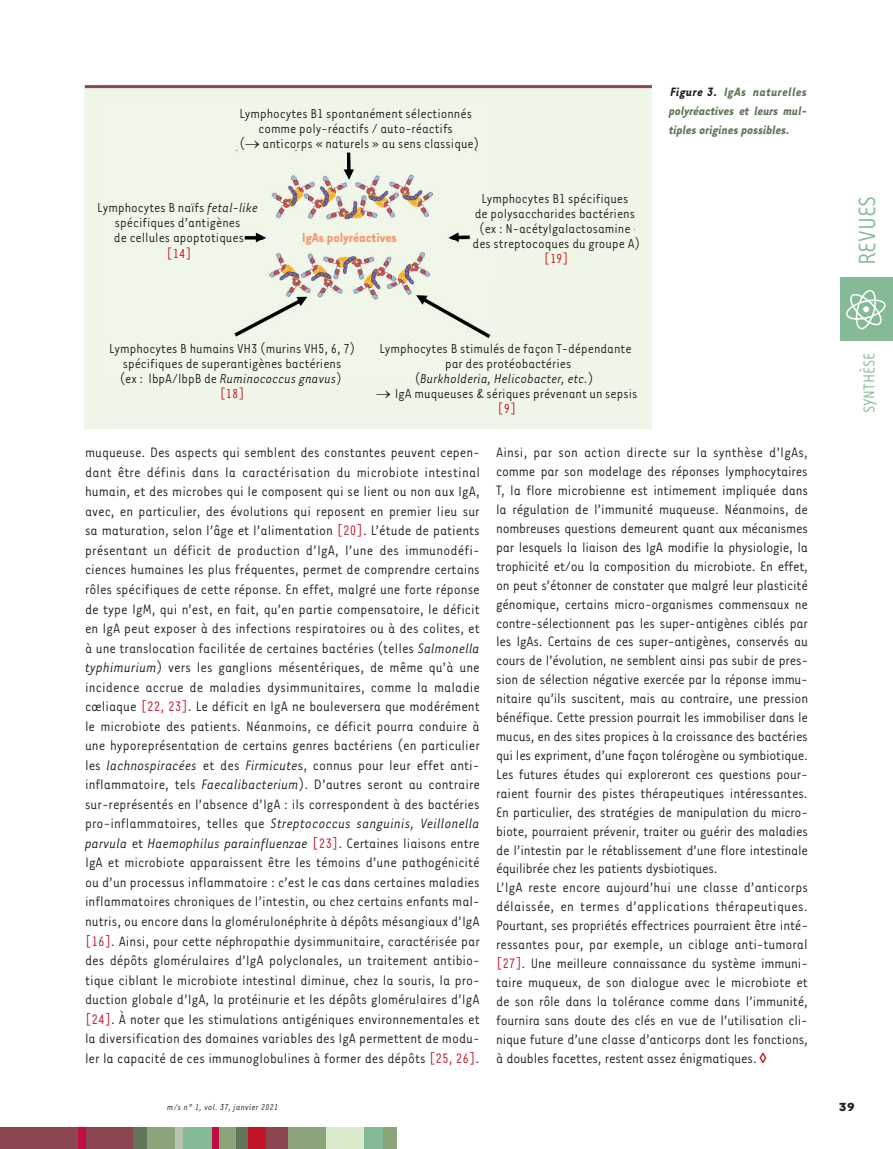
<style>
.page{position:relative;width:893px;height:1149px;background:#fff}
.page>*{position:absolute;margin:0;border:0;box-sizing:border-box;transform-origin:0 0}
.t1{font:27px "Tarzana Narrow";color:#84ba95}
.t2{font:18px "Tarzana Narrow";color:#84ba95}
.t3{font:15.75px/18.9px "Tarzana Narrow";letter-spacing:-.01em;color:#231f20}
.t4{font:15px/15px "Tarzana Narrow";color:#231f20;text-align:center}
.t5{font:700 15px "Tarzana Narrow";color:#f7966b}
.t6{font:15px "Tarzana Narrow";color:#c4121a}
.t7{font:italic 700 13.95px/18.9px "Tarzana Narrow";color:#5f7659;text-align:justify}
.t8{font:700 13.5px "Tarzana Wide";color:#231f20}
.t9{font:italic 9.75px "Tarzana Narrow";letter-spacing:.025em;color:#231f20}
.s1{font-style:italic}
.s2{color:#231f20}
.s3{color:#c4121a}
.s4{color:#c11527}
</style>
<div class="page">
<div style="left:840px;top:276px;width:53px;height:64px;background:#84ba95"></div>
<svg style="left:846px;top:290px;width:40px;height:39px"></svg>
<div style="left:0;top:1127px;width:134px;height:21px;background:#8d454f"></div>
<div style="left:235px;top:1127px;width:13px;height:21px;background:#5f7659"></div>
<div style="left:78px;top:1127px;width:7px;height:21px;background:#c10d45"></div>
<div style="left:133px;top:1127px;width:22px;height:21px;background:#5f7659"></div>
<div style="left:147px;top:1127px;width:29px;height:21px;background:#8ba479"></div>
<div style="left:175px;top:1127px;width:8px;height:21px;background:#b6c4ad"></div>
<div style="left:183px;top:1127px;width:30px;height:21px;background:#84ba95"></div>
<div style="left:217px;top:1127px;width:19px;height:21px;background:#8ba479"></div>
<div style="left:213px;top:1127px;width:6px;height:21px;background:#c10d45"></div>
<div style="left:248px;top:1127px;width:27px;height:21px;background:#c11527"></div>
<div style="left:287px;top:1127px;width:39px;height:21px;background:#8ba479"></div>
<div style="left:267px;top:1127px;width:21px;height:21px;background:#8d454f"></div>
<div style="left:326px;top:1127px;width:38px;height:21px;background:#daebcb"></div>
<div style="left:364px;top:1127px;width:20px;height:21px;background:#84ba95"></div>
<div style="left:383px;top:1127px;width:14px;height:21px;background:#8ba479"></div>
<div style="left:85px;top:85px;width:567px;height:343px;background:#eff6e8"></div>
<img style="left:234px;top:150px;width:401px;height:188px">
<hr style="left:85px;top:85px;width:567px;height:3px;background:#8d454f">
<p class="t4" style="left:239px;top:106px;width:241px">Lymphocytes B1 spontanément sélectionnés comme poly-réactifs / auto-réactifs<br>(→ anticorps « naturels » au sens classique)</p>
<p class="t4" style="left:97px;top:200px;width:162px">Lymphocytes B naïfs <span class="s1">fetal-like </span>spécifiques d’antigènes<br>de cellules apoptotiques</p>
<p class="t6" style="left:167px;top:244px;width:26px">[14]</p>
<p class="t5" style="left:302px;top:228px;width:97px">IgAs polyréactives</p>
<p class="t4" style="left:473px;top:190px;width:169px">Lymphocytes B1 spécifiques<br>de polysaccharides bactériens (ex : N-acétylgalactosamine des streptocoques du groupe A)</p>
<p class="t6" style="left:544px;top:249px;width:26px">[19]</p>
<p class="t7" style="left:669px;top:82px;width:140px"><span class="s2">Figure 3.</span> IgAs naturelles polyréactives et leurs mul&shy;tiples origines possibles.</p>
<p class="t4" style="left:109px;top:340px;width:248px">Lymphocytes B humains VH3 (murins VH5, 6, 7) spécifiques de superantigènes bactériens<br>(ex : lbpA/lbpB de <span class="s1">Ruminococcus gnavus</span>) <span class="s3">[18]</span></p>
<p class="t4" style="left:379px;top:340px;width:254px">Lymphocytes B stimulés de façon T-dépendante par des protéobactéries<br>(<span class="s1">Burkholderia, Helicobacter, etc.</span>)</p>
<p class="t4" style="left:376px;top:385px;width:263px">→ IgA muqueuses &amp; sériques prévenant un sepsis <span class="s3">[9]</span></p>
<p class="t3" style="left:85px;top:442px;width:397px;line-height:19.5px;text-align:justify">muqueuse. Des aspec ts qui semblent des constantes peuvent cepen&shy;dant être définis dans la caractérisation du microbiote intestinal humain, et des microbes qui le composent qui se lient ou non aux IgA, avec, en particulier, des évolutions qui reposent en premier lieu sur sa maturation, selon l’âge et l’alimentation <span class="s4">[20]</span>. L’étude de patients présentant un déficit de production d’IgA, l’une des immunodéfi&shy;ciences humaines les plus fréquentes, permet de comprendre certains rôles spécifiques de cette réponse. En effet, malgré une forte réponse de type IgM, qui n’est, en fait, qu’en partie compensatoire, le déficit en IgA peut exposer à des infections respiratoires ou à des colites, et à une translocation facilitée de certaines bactéries (telles <span class="s1">Salmonella typhimurium</span>) vers les ganglions mésentériques, de même qu’à une incidence accrue de maladies dysimmunitaires, comme la maladie cœliaque <span class="s4">[22, 23]</span>. Le déficit en IgA ne bouleversera que modérément le microbiote des patients. Néanmoins, ce déficit pourra conduire à une hyporeprésentation de certains genres bactériens (en particulier les <span class="s1">lachnospiracées</span> et des <span class="s1">Firmicute</span>s, connus pour leur effet anti&shy;inflammatoire, tels <span class="s1">Faecalibacterium</span>). D’autres seront au contraire sur-représentés en l’absence d’IgA : ils correspondent à des bactéries pro-inflammatoires, telles que <span class="s1">Streptococcus sanguinis, Veillonella parvula</span> et <span class="s1">Haemophilus parainfluenzae</span> <span class="s4">[23]</span>. Certaines liaisons entre IgA et microbiote apparaissent être les témoins d’une pathogénicité ou d’un processus inflammatoire : c’est le cas dans certaines maladies inflammatoires chroniques de l’intestin, ou chez certains enfants mal&shy;nutris, ou encore dans la glomérulonéphrite à dépôts mésangiaux d’IgA <span class="s4">[16]</span>. Ainsi, pour cette néphropathie dysimmunitaire, caractérisée par des dépôts glomérulaires d’IgA polyclonales, un traitement antibio&shy;tique ciblant le microbiote intestinal diminue, chez la souris, la pro&shy;duction globale d’IgA, la protéinurie et les dépôts glomérulaires d’IgA <span class="s4">[24]</span>. À noter que les stimulations antigéniques environnementales et la diversification des domaines variables des IgA permettent de modu&shy;ler la capacité de ces immunoglobulines à former des dépôts <span class="s4">[25, 26]</span>.</p>
<p class="t3" style="left:496px;top:442px;width:314px">Ainsi, par son action directe sur la synthèse d’IgAs, comme par son modelage des réponses lymphocytaires T, la flore microbienne est intimement impliquée dans la régulation de l’immunité muqueuse. Néanmoins, de nombreuses questions demeurent quant aux mécanismes par lesquels la liaison des IgA modifie la physiologie, la trophicité et/ou la composition du microbiote. En effet, on peut s’étonner de constater que malgré leur plasticité gé nomique, certains micro-organismes commensaux ne contre-sélectionnent pas les super-antigènes ciblés par les IgAs. Certains de ces super-antigènes, conservés au cours de l’évolution, ne semblent ainsi pas subir de pres&shy;sion de sélection négative exercée par la réponse immu&shy;nitaire qu’ils suscitent, mais au contraire, une pression bénéfique. Cette pression pourrait les immobiliser dans le mucus, en des sites propices à la croissance des bactéries qui les expriment, d’une façon tolérogène ou symbiotique.<br>Les futures études qui exploreront ces questions pour&shy;raient fournir des pistes thérapeutiques intéressantes.<br>En particulier, des stratégies de manipulation du micro&shy;biote, pourraient prévenir, traiter ou guérir des maladies de l’intestin par le rétablissement d’une flore intestinale équilibrée chez les patients dysbiotiques.<br>L’IgA reste encore aujourd’hui une classe d’anticorps délaissée, en termes d’applications thérapeutiques.<br>Pourtant, ses propriétés effectrices pourraient être inté&shy;ressantes pour, par exemple, un ciblage anti-tumoral <span class="s4">[27]</span>. Une meilleure connaissance du système immuni&shy;taire muqueux, de son dialogue avec le microbiote et de son rôle dans la tolérance comme dans l’immunité, fournira sans doute des clés en vue de l’utilisation cli&shy;nique future d’une classe d’anticorps dont les fonctions, à doubles facettes, restent assez énigmatiques.</p>
<h1 class="t1" style="left:851px;top:265px;width:71px;rotate:-90deg">REVUES</h1>
<p class="t2" style="left:858px;top:413px;width:62px;rotate:-90deg">SYNTHÈSE</p>
<p class="t9" style="left:167px;top:1100px;width:112px">m/s n° 1, vol. 37, janvier 2021</p>
<p class="t8" style="left:839px;top:1097px;width:18px">39</p>
</div>
